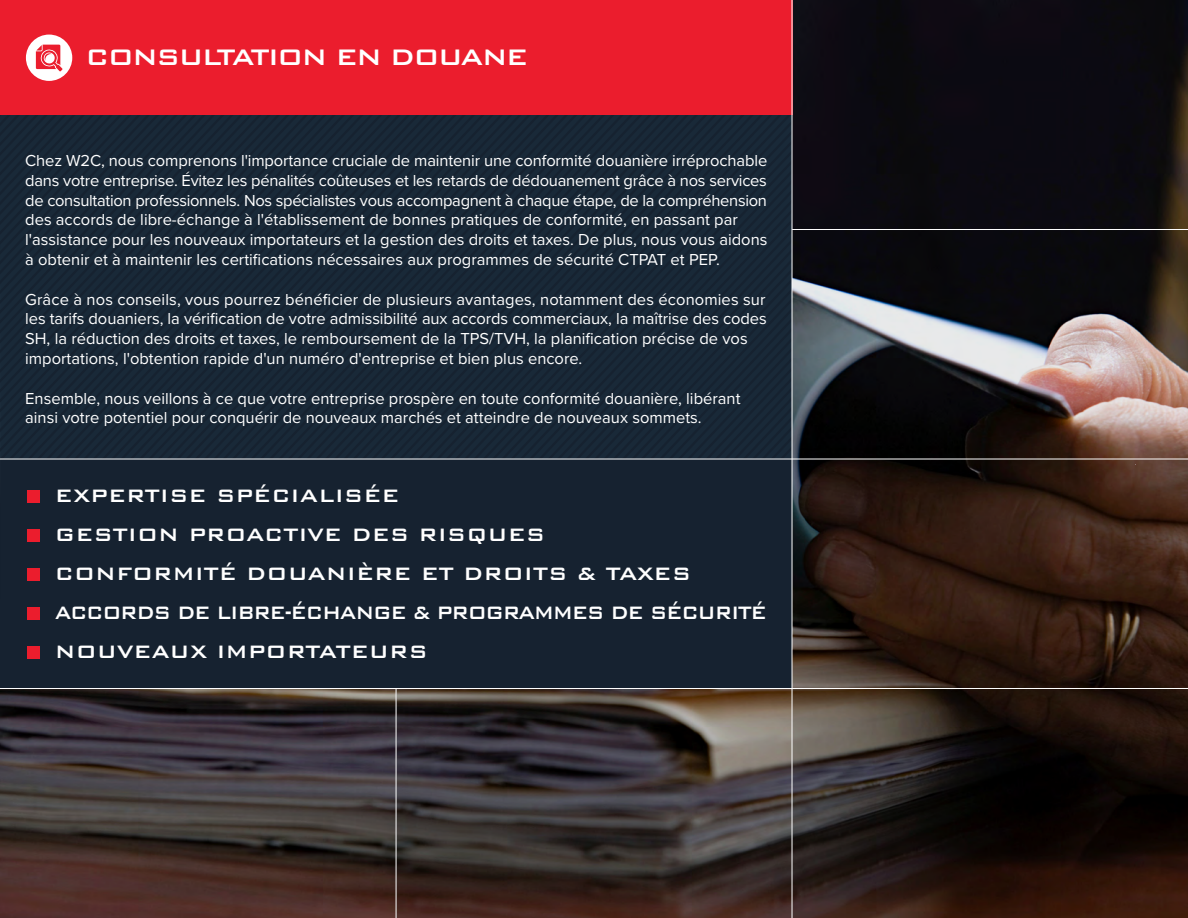
<style>
.page{position:relative;width:1188px;height:918px;background:#fff}
.page>*{position:absolute;margin:0;border:0;box-sizing:border-box;transform-origin:0 0}
.t1{font:500 30px "Bank Gothic BT";letter-spacing:-.065em;color:#fff}
.t2{font:500 24px/39px "Bank Gothic BT";color:#fff}
.t3{font:16.5px/19.8px "Proxima Nova";color:#fff}
</style>
<div class="page">
<div style="left:793px;top:0;width:395px;height:229px;background:#0c0a12"></div>
<div style="left:0;top:459px;width:792px;height:230px;background:#162230"></div>
<div style="left:0;top:115px;width:9px;height:344px;background:#182837"></div>
<div style="left:9px;top:115px;width:9px;height:344px;background:#182837"></div>
<div style="left:18px;top:115px;width:9px;height:344px;background:#182837"></div>
<div style="left:27px;top:115px;width:10px;height:344px;background:#182837"></div>
<div style="left:37px;top:115px;width:9px;height:344px;background:#182837"></div>
<div style="left:46px;top:115px;width:9px;height:344px;background:#182837"></div>
<div style="left:55px;top:115px;width:10px;height:344px;background:#182837"></div>
<div style="left:65px;top:115px;width:9px;height:344px;background:#182837"></div>
<div style="left:74px;top:115px;width:9px;height:344px;background:#182837"></div>
<div style="left:83px;top:115px;width:9px;height:344px;background:#182837"></div>
<div style="left:92px;top:115px;width:10px;height:344px;background:#182837"></div>
<div style="left:102px;top:115px;width:28px;height:344px;background:#182837"></div>
<div style="left:130px;top:115px;width:9px;height:344px;background:#182837"></div>
<div style="left:139px;top:115px;width:18px;height:344px;background:#182837"></div>
<div style="left:157px;top:115px;width:10px;height:344px;background:#182837"></div>
<div style="left:167px;top:115px;width:9px;height:344px;background:#182837"></div>
<div style="left:176px;top:115px;width:9px;height:344px;background:#182837"></div>
<div style="left:185px;top:115px;width:10px;height:344px;background:#182837"></div>
<div style="left:195px;top:115px;width:9px;height:344px;background:#182837"></div>
<div style="left:204px;top:115px;width:9px;height:344px;background:#182837"></div>
<div style="left:213px;top:115px;width:10px;height:344px;background:#182837"></div>
<div style="left:223px;top:115px;width:9px;height:344px;background:#182837"></div>
<div style="left:232px;top:115px;width:9px;height:344px;background:#182837"></div>
<div style="left:241px;top:115px;width:9px;height:344px;background:#182837"></div>
<div style="left:250px;top:115px;width:19px;height:344px;background:#182837"></div>
<div style="left:269px;top:115px;width:9px;height:344px;background:#182837"></div>
<div style="left:278px;top:115px;width:10px;height:344px;background:#182837"></div>
<div style="left:288px;top:115px;width:9px;height:344px;background:#182837"></div>
<div style="left:297px;top:115px;width:9px;height:344px;background:#182837"></div>
<div style="left:306px;top:115px;width:9px;height:344px;background:#182837"></div>
<div style="left:315px;top:115px;width:10px;height:344px;background:#182837"></div>
<div style="left:325px;top:115px;width:9px;height:344px;background:#182837"></div>
<div style="left:334px;top:115px;width:9px;height:344px;background:#182837"></div>
<div style="left:343px;top:115px;width:19px;height:344px;background:#182837"></div>
<div style="left:362px;top:115px;width:9px;height:344px;background:#182837"></div>
<div style="left:371px;top:115px;width:9px;height:344px;background:#182837"></div>
<div style="left:380px;top:115px;width:10px;height:344px;background:#182837"></div>
<div style="left:390px;top:115px;width:18px;height:344px;background:#182837"></div>
<div style="left:408px;top:115px;width:10px;height:344px;background:#182837"></div>
<div style="left:418px;top:115px;width:9px;height:344px;background:#182837"></div>
<div style="left:427px;top:115px;width:9px;height:344px;background:#182837"></div>
<div style="left:436px;top:115px;width:9px;height:344px;background:#182837"></div>
<div style="left:445px;top:115px;width:10px;height:344px;background:#182837"></div>
<div style="left:455px;top:115px;width:9px;height:344px;background:#182837"></div>
<div style="left:464px;top:115px;width:328px;height:344px;background:#182837"></div>
<div style="left:473px;top:120px;width:319px;height:339px;background:#182837"></div>
<div style="left:483px;top:130px;width:309px;height:329px;background:#182837"></div>
<div style="left:492px;top:140px;width:300px;height:319px;background:#182837"></div>
<div style="left:501px;top:150px;width:291px;height:309px;background:#182837"></div>
<div style="left:510px;top:160px;width:282px;height:299px;background:#182837"></div>
<div style="left:520px;top:170px;width:272px;height:289px;background:#182837"></div>
<div style="left:529px;top:180px;width:263px;height:279px;background:#182837"></div>
<div style="left:557px;top:209px;width:235px;height:250px;background:#182837"></div>
<div style="left:566px;top:219px;width:226px;height:240px;background:#182837"></div>
<img style="left:793px;top:230px;width:395px;height:229px">
<svg style="left:793px;top:460px;width:395px;height:228px;background:#301d13"></svg>
<svg style="left:793px;top:689px;width:395px;height:229px;background:#241814"></svg>
<svg style="left:0;top:689px;width:396px;height:229px;background:#413434"></svg>
<svg style="left:397px;top:689px;width:395px;height:229px;background:#403634"></svg>
<div style="left:0;top:0;width:792px;height:115px;background:#eb1d2d"></div>
<div style="left:27px;top:490px;width:13px;height:12px;background:#eb1d2d"></div>
<div style="left:27px;top:529px;width:13px;height:12px;background:#eb1d2d"></div>
<div style="left:27px;top:568px;width:13px;height:12px;background:#eb1d2d"></div>
<div style="left:27px;top:607px;width:13px;height:12px;background:#eb1d2d"></div>
<div style="left:27px;top:646px;width:13px;height:12px;background:#eb1d2d"></div>
<div style="left:26px;top:35px;width:46px;height:46px;background:#fff;border-radius:50%"></div>
<svg style="left:36px;top:45px;width:27px;height:26px"></svg>
<hr style="left:0;top:459px;width:1188px;height:1px;background:#fff">
<hr style="left:0;top:688px;width:1188px;height:1px;background:#fff">
<h1 class="t1" style="left:86px;top:41px;width:444px">CONSULTATION EN DOUANE</h1>
<p class="t3" style="left:25px;top:150px;width:744px">Chez W2C, nous comprenons l'importance cruciale de maintenir une conformité douanière irréprochable dans votre entreprise. Évitez les pénalités coûteuses et les retards de dédouanement grâce à nos services de consultation professionnels. Nos spécialistes vous accompagnent à chaque étape, de la compréhension des accords de libre-échange à l'établissement de bonnes pratiques de conformité, en passant par l'assistance pour les nouveaux importateurs et la gestion des droits et taxes. De plus, nous vous aidons à obtenir et à maintenir les certifications nécessaires aux programmes de sécurité CTPAT et PEP.</p>
<p class="t3" style="left:25px;top:289px;width:743px">Grâce à nos conseils, vous pourrez bénéficier de plusieurs avantages, notamment des économies sur les tarifs douaniers, la vérification de votre admissibilité aux accords commerciaux, la maîtrise des codes SH, la réduction des droits et taxes, le remboursement de la TPS/TVH, la planification précise de vos importations, l'obtention rapide d'un numéro d'entreprise et bien plus encore.</p>
<p class="t3" style="left:25px;top:388px;width:717px">Ensemble, nous veillons à ce que votre entreprise prospère en toute conformité douanière, libérant ainsi votre potentiel pour conquérir de nouveaux marchés et atteindre de nouveaux sommets.</p>
<h2 class="t2" style="left:55px;top:476px;width:714px">EXPERTISE SPÉCIALISÉE<br>GESTION PROACTIVE DES RISQUES<br>CONFORMITÉ DOUANIÈRE ET DROITS &amp; TAXES ACCORDS DE LIBRE-ÉCHANGE &amp; PROGRAMMES DE SÉCURITÉ NOUVEAUX IMPORTATEURS</h2>
</div>
